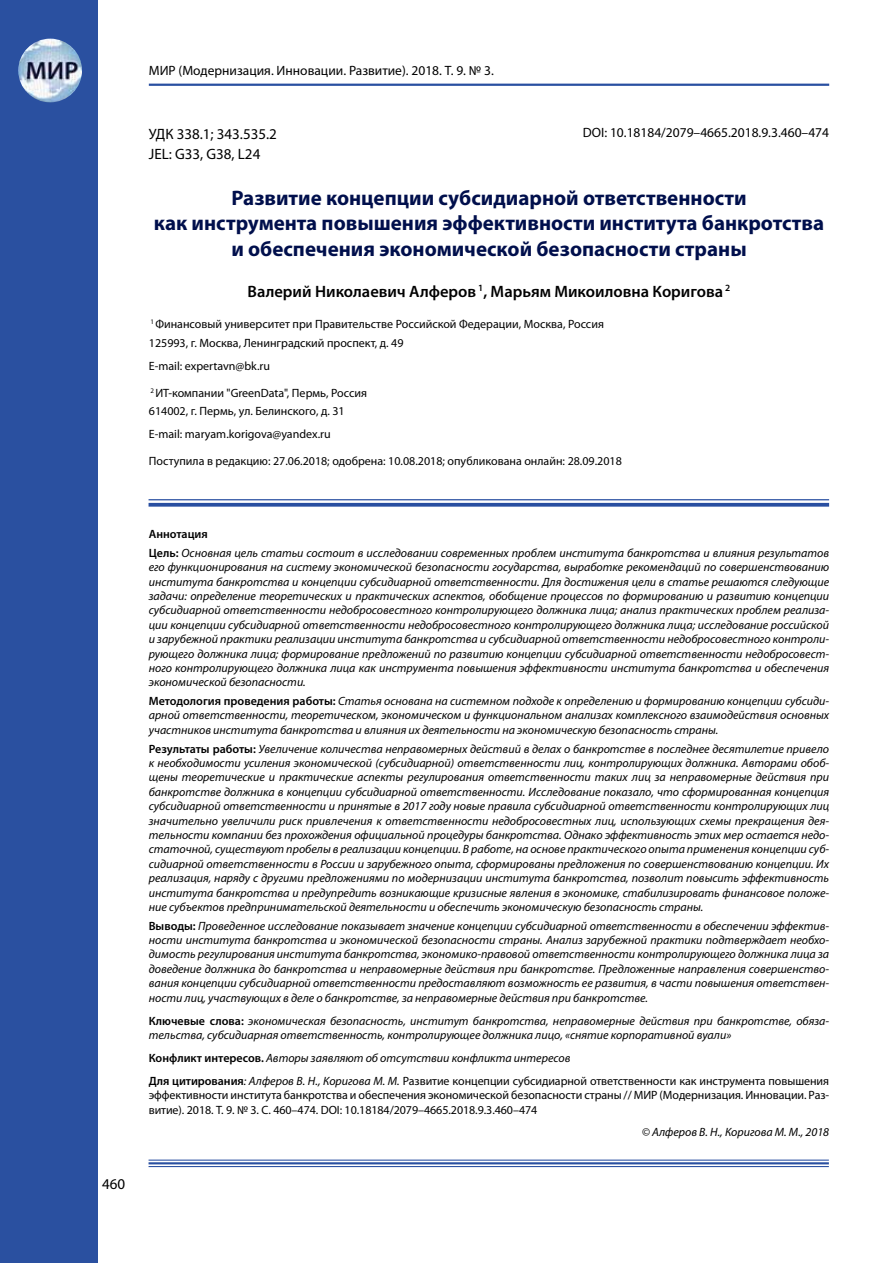
<style>
.page{position:relative;width:893px;height:1263px;background:#fff}
.page>*{position:absolute;margin:0;border:0;box-sizing:border-box;transform-origin:0 0}
.t1{font:700 21px/25.2px "Myriad Pro";color:#000f4c;text-align:center}
.t2{font:600 16.5px "Myriad Pro";color:#000}
.t3{font:15px/19.8px "Myriad Pro";color:#000}
.t4{font:13.5px "Myriad Pro";color:#000}
.t5{font:italic 12px/14.4px "Myriad Pro";color:#000;text-align:justify}
.t6{font:12px/18.6px "Myriad Pro";color:#000}
.s1{font-weight:600;font-style:normal}
.s2{font-style:normal}
</style>
<div class="page">
<div style="left:0;top:0;width:97px;height:1263px;background:#2a50a0"></div>
<img style="left:18px;top:39px;width:64px;height:63px;border-radius:32px">
<hr style="left:149px;top:1159px;width:680px;height:2px;background:#294fa1">
<hr style="left:149px;top:1162px;width:680px;height:2px;background:#294fa1">
<hr style="left:149px;top:1166px;width:680px;height:1px;background:#294fa1">
<hr style="left:149px;top:499px;width:680px;height:1px;background:#294fa1">
<svg style="left:149px;top:503px;width:680px;height:4px;background:#3c5ea9"></svg>
<hr style="left:149px;top:84px;width:680px;height:2px;background:#294fa1">
<p class="t4" style="left:149px;top:62px;width:347px">МИР (Модернизация. Инновации. Развитие). 2018. Т. 9. № 3.</p>
<p class="t4" style="left:583px;top:124px;width:248px">DOI: 10.18184/2079–4665.2018.9.3.460–474</p>
<p class="t3" style="left:149px;top:124px;width:130px">УДК 338.1; 343.535.2<br>JEL: G33, G38, L24</p>
<h1 class="t1" style="left:154px;top:185px;width:672px">Развитие концепции субсидиарной ответственности<br>как инструмента повышения эффективности института банкротства и обеспечения экономической безопасности страны</h1>
<h2 class="t2" style="left:248px;top:280px;width:484px">Валерий Николаевич Алферов <sup>1</sup>, Марьям Микоиловна Коригова <sup>2</sup></h2>
<p class="t6" style="left:149px;top:314px;width:457px"><sup>1</sup> Финансовый университет при Правительстве Российской Федерации, Москва, Россия<br>125993, г. Москва, Ленинградский проспект, д. 49</p>
<p class="t6" style="left:149px;top:356px;width:123px">E-mail: expertavn@bk.ru</p>
<p class="t6" style="left:149px;top:383px;width:220px"><sup>2</sup> ИТ-компании "GreenData", Пермь, Россия<br>614002, г. Пермь, ул. Белинского, д. 31</p>
<p class="t6" style="left:149px;top:425px;width:183px">E-mail: maryam.korigova@yandex.ru</p>
<p class="t6" style="left:149px;top:452px;width:474px">Поступила в редакцию: 27.06.2018; одобрена: 10.08.2018; опубликована онлайн: 28.09.2018</p>
<p class="t3" style="left:102px;top:1174px;width:25px">460</p>
<p class="t5" style="left:149px;top:525px;width:682px;line-height:18.6px"><span class="s1">Аннотация<br>Цель:</span> Основная цель статьи состоит в исследовании современных проблем института банкротства и влияния результатов</p>
<p class="t5" style="left:149px;top:560px;width:682px">его функционирования на систему экономической безопасности государства, выработке рекомендаций по совершенствованию института банкротства и концепции субсидиарной ответственности. Для достижения цели в статье решаются следующие задачи: определение теоретических и практических аспектов, обобщение процессов по формированию и развитию концепции субсидиарной ответственности недобросовестного контролирующего должника лица; анализ практических проблем реализа&shy;ции концепции субсидиарной ответственности недобросовестного контролирующего должника лица; исследование российской и зарубежной практики реализации института банкротства и субсидиарной ответственности недобросовестного контроли&shy;рующего должника лица; формирование предложений по развитию концепции субсидиарной ответственности недобросовест&shy;ного контролирующего должника лица как инструмента повышения эффективности института банкротства и обеспечения экономической безопасности.</p>
<p class="t5" style="left:149px;top:694px;width:682px"><span class="s1">Методология проведения работы:</span> Статья основана на системном подходе к определению и формированию концепции субсиди&shy;арной ответственности, теоретическом, экономическом и функциональном анализах комплексного взаимодействия основных участников института банкротства и влияния их деятельности на экономическую безопасность страны.</p>
<p class="t5" style="left:149px;top:741px;width:682px"><span class="s1">Результаты работы:</span> Увеличение количества неправомерных действий в делах о банкротстве в последнее десятилетие привело к необходимости усиления экономической (субсидиарной) ответственности лиц, контролирующих должника. Авторами обоб&shy;щены теоретические и практические аспекты регулирования ответственности таких лиц за неправомерные действия при банкротстве должника в концепции субсидиарной ответственности. Исследование показало, что сформированная концепция субсидиарной ответственности и принятые в 2017 году новые правила субсидиарной ответственности контролирующих лиц значительно увеличили риск привлечения к ответственности недобросовестных лиц, использующих схемы прекращения дея&shy;тельности компании без прохождения официальной процедуры банкротства. Однако эффективность этих мер остается недо&shy;статочной, существуют пробелы в реализации концепции. В работе, на основе практического опыта применения концепции суб&shy;сидиарной ответственности в России и зарубежного опыта, сформированы предложения по совершенствованию концепции. Их реализация, наряду с другими предложениями по модернизации института банкротства, позволит повысить эффективность института банкротства и предупредить возникающие кризисные явления в экономике, стабилизировать финансовое положе&shy;ние субъектов предпринимательской деятельности и обеспечить экономическую безопасность страны.</p>
<p class="t5" style="left:149px;top:918px;width:682px"><span class="s1">Выводы:</span> Проведенное исследование показывает значение концепции субсидиарной ответственности в обеспечении эффектив&shy;ности института банкротства и экономической безопасности страны. Анализ зарубежной практики подтверждает необхо&shy;димость регулирования института банкротства, экономико-правовой ответственности контролирующего должника лица за доведение должника до банкротства и неправомерные действия при банкротстве. Предложенные направления совершенство&shy;вания концепции субсидиарной ответственности предоставляют возможность ее развития, в части повышения ответствен&shy;ности лиц, участвующих в деле о банкротстве, за неправомерные действия при банкротстве.</p>
<p class="t5" style="left:149px;top:1013px;width:682px"><span class="s1">Ключевые слова:</span> экономическая безопасность, институт банкротства, неправомерные действия при банкротстве, обяза&shy;тельства, субсидиарная ответственность, контролирующее должника лицо, «снятие корпоративной вуали»</p>
<p class="t5" style="left:149px;top:1046px;width:682px;line-height:23px"><span class="s1">Конфликт интересов.</span> Авторы заявляют об отсутствии конфликта интересов<br><span class="s1">Для цитирования</span>: Алферов В. Н., Коригова М. М. <span class="s2">Развитие концепции субсидиарной ответственности как инструмента повышения</span></p>
<p class="t6" style="left:149px;top:1088px;width:682px;line-height:14.4px">эффективности института банкротства и обеспечения экономической безопасности страны // МИР (Модернизация. Инновации. Раз&shy;витие). 2018. Т. 9. № 3. С. 460–474. DOI: 10.18184/2079–4665.2018.9.3.460–474</p>
<p class="t5" style="left:642px;top:1125px;width:189px">© Алферов В. Н., Коригова М. М., 2018</p>
</div>
